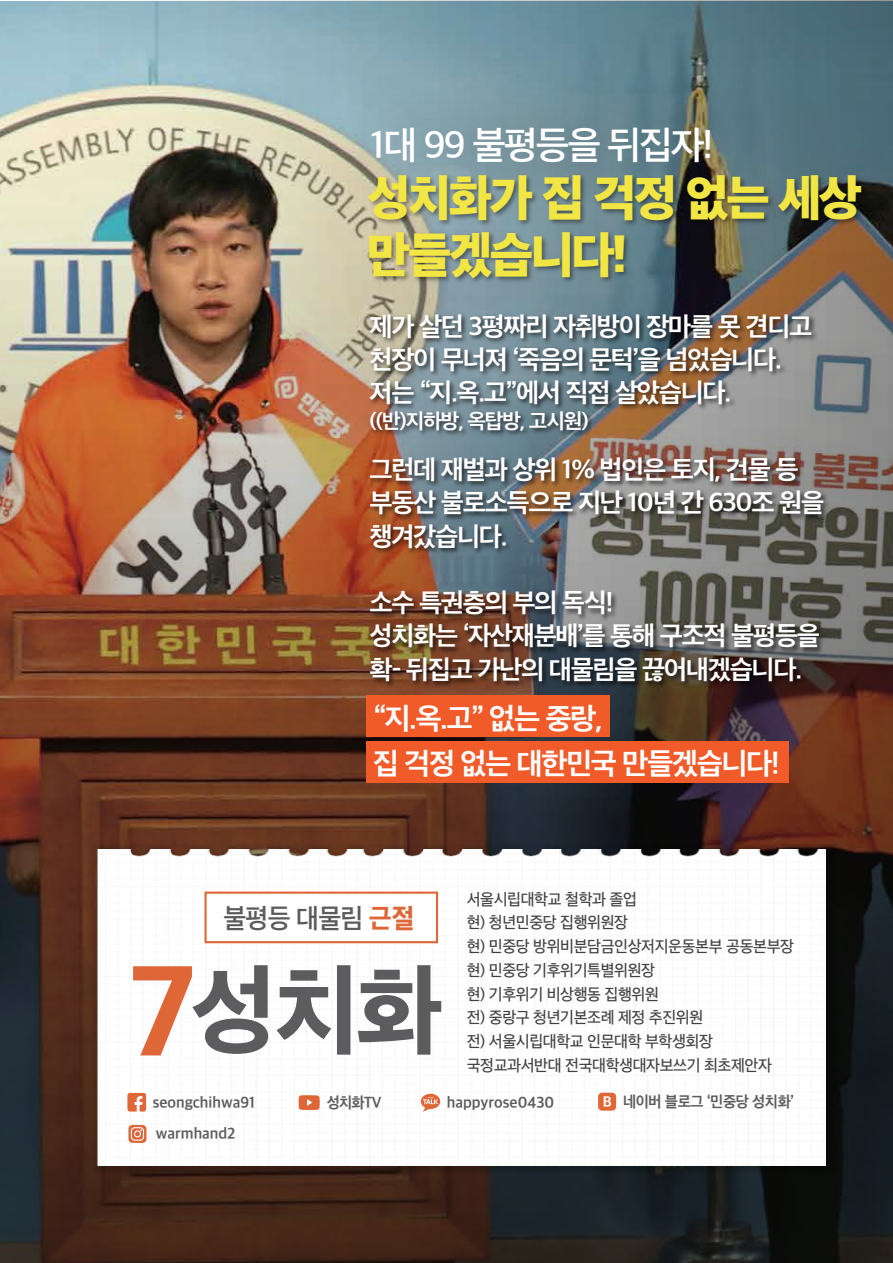
<style>
.page{position:relative;width:893px;height:1263px;background:#fff}
.page>*{position:absolute;margin:0;border:0;box-sizing:border-box;transform-origin:0 0}
.t1{font:122.4px "SD Gothic Neoa h Ex Bd";color:#df6637}
.t2{font:94.35px "SD Gothic Neoa h Ex Bd";color:#5c5b5d}
.t3{font:46.95px/56.4px "SD Gothic Neoa i Hv";letter-spacing:-.05em;color:#f2e644}
.t4{font:36.45px "SD Gothic Neoa f Sm";letter-spacing:-.05em;color:#fff}
.t5{font:28.5px/45.3px "SD Gothic Neoa g Bd";letter-spacing:-.05em;color:#fff}
.t6{font:25.8px "SD Gothic Neoa f Sm";letter-spacing:-.025em;color:#5c5b5d;scale:.96 1}
.t7{font:25.2px/33.3px "SD Gothic Neoa g Bd";letter-spacing:-.05em;color:#fff}
.t8{font:20.1px "SD Gothic Neoa g Bd";letter-spacing:-.05em;color:#fff}
.t9{font:15.75px/23.7px "SD Gothic Neoa e Md";letter-spacing:-.025em;color:#414042;scale:.96 1}
.t10{font:14.85px "SD Gothic Neoa g Bd";color:#5c5b5d;scale:.96 1}
.t11{font:14.85px "SD Gothic Neoa g Bd";letter-spacing:-.025em;color:#5c5b5d;scale:.96 1}
.s1{font-family:"SD Gothic Neoa h Ex Bd";color:#df6637}
.s2{font-family:"SD Gothic Neoa h Ex Bd";font-size:14.1px;color:#fff}
</style>
<div class="page">
<img style="left:0;top:0;width:893px;height:1263px">
<div style="left:366px;top:695px;width:243px;height:42px;background:#f15a29"></div>
<div style="left:366px;top:741px;width:423px;height:42px;background:#f15a29"></div>
<svg style="left:92px;top:845px;width:745px;height:328px;background:#2f2520"></svg>
<img style="left:92px;top:849px;width:733px;height:316px">
<svg style="left:203px;top:890px;width:236px;height:54px"></svg>
<svg style="left:299px;top:1095px;width:21px;height:15px"></svg>
<svg style="left:127px;top:1093px;width:19px;height:18px"></svg>
<div style="left:598px;top:1093px;width:18px;height:18px;background:#df6637;border-radius:4px"></div>
<svg style="left:421px;top:1094px;width:19px;height:17px"></svg>
<svg style="left:128px;top:1125px;width:18px;height:18px"></svg>
<div style="left:131px;top:1127px;width:13px;height:14px;border:1px solid #fff;border-radius:3px"></div>
<div style="left:134px;top:1130px;width:7px;height:7px;border:1px solid #fff;border-radius:50%"></div>
<img style="left:294px;top:50px;width:494px;height:190px">
<img style="left:365px;top:309px;width:467px;height:415px">
<img style="left:363px;top:171px;width:507px;height:116px">
<h3 class="t4" style="left:370px;top:126px;width:345px">1대 99 불평등을 뒤집자!</h3>
<h3 class="t3" style="left:367px;top:170px;width:496px">성치화가 집 걱정 없는 세상 만들겠습니다!</h3>
<p class="t7" style="left:369px;top:309px;width:444px">제가 살던 3평짜리 자취방이 장마를 못 견디고 천장이 무너져 ‘죽음의 문턱’을 넘었습니다. 저는 “지.옥.고”에서 직접 살았습니다.</p>
<p class="t8" style="left:369px;top:411px;width:221px">((반)지하방, 옥탑방, 고시원)</p>
<p class="t7" style="left:369px;top:453px;width:456px">그런데 재벌과 상위 1% 법인은 토지, 건물 등 부동산 불로소득으로 지난 10년 간 630조 원을 챙겨갔습니다.</p>
<p class="t7" style="left:369px;top:586px;width:452px">소수 특권층의 부의 독식!<br>성치화는 ‘자산재분배’를 통해 구조적 불평등을 확- 뒤집고 가난의 대물림을 끊어내겠습니다.</p>
<p class="t5" style="left:373px;top:695px;width:408px">“지.옥.고” 없는 중랑,<br>집 걱정 없는 대한민국 만들겠습니다!</p>
<p class="t6" style="left:223px;top:905px;width:201px">불평등 대물림 <span class="s1">근절</span></p>
<h2 class="t2" style="left:190px;top:963px;width:254px">성치화</h2>
<h1 class="t1" style="left:128px;top:952px;width:70px">7</h1>
<p class="t9" style="left:467px;top:887px;width:342px">서울시립대학교 철학과 졸업<br>현) 청년민중당 집행위원장<br>현) 민중당 방위비분담금인상저지운동본부 공동본부장 현) 민중당 기후위기특별위원장<br>현) 기후위기 비상행동 집행위원<br>전) 중랑구 청년기본조례 제정 추진위원<br>전) 서울시립대학교 인문대학 부학생회장 국정교과서반대 전국대학생대자보쓰기 최초제안자</p>
<p class="t10" style="left:153px;top:1095px;width:108px">seongchihwa91</p>
<p class="t10" style="left:327px;top:1095px;width:58px">성치화TV</p>
<p class="t10" style="left:447px;top:1095px;width:113px">happyrose0430</p>
<p class="t11" style="left:603px;top:1094px;width:201px"><span class="s2">B</span> 네이버 블로그 ‘민중당 성치화’</p>
<p class="t10" style="left:156px;top:1126px;width:84px">warmhand2</p>
</div>
